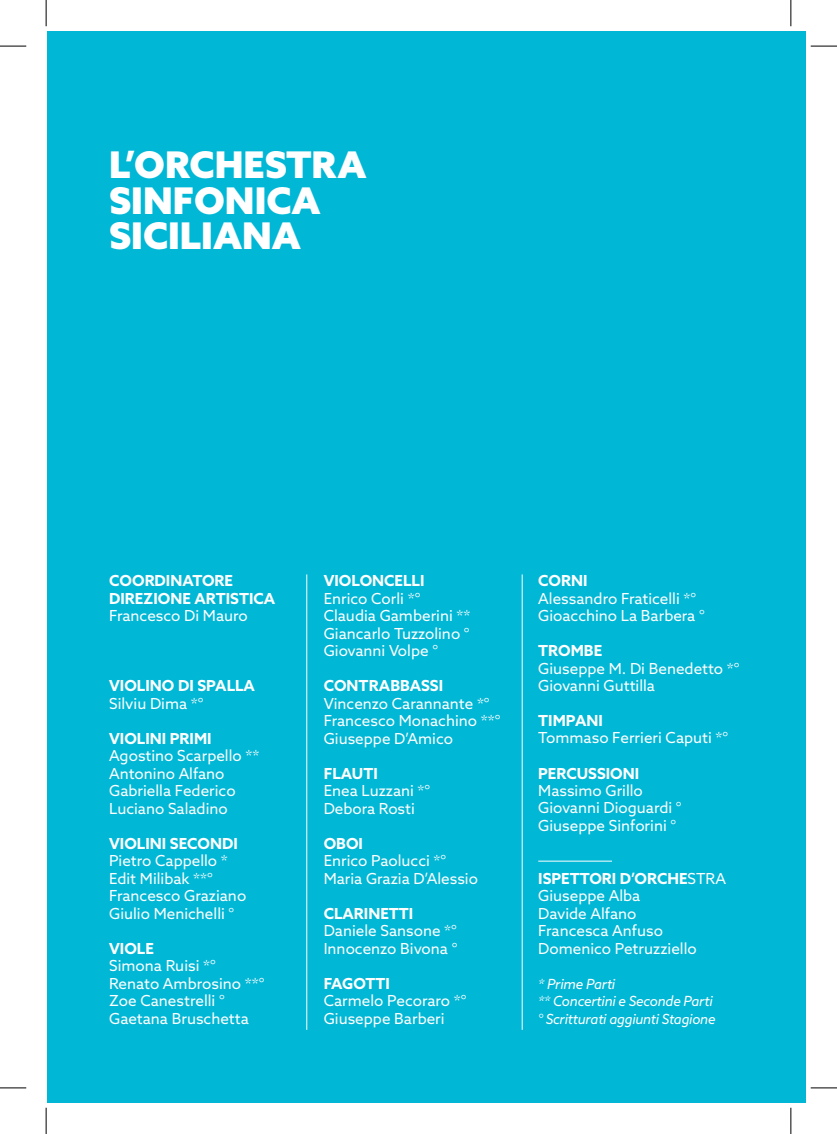
<style>
.page{position:relative;width:837px;height:1134px;background:#fff}
.page>*{position:absolute;margin:0;border:0;box-sizing:border-box;transform-origin:0 0}
.t1{font:900 36.75px/35.5px "Azo Sans";color:#fff}
.t2{font:15.22px/17.5px "Azo Sans";color:#fff}
.t3{font:700 15.22px/17.5px "Azo Sans";color:#fff}
.t4{font:italic 14px/17.5px "Azo Sans";letter-spacing:-.02em;color:#fff}
.s1{font-weight:700}
</style>
<div class="page">
<div style="left:47px;top:31px;width:758px;height:1072px;background:#00b7d6"></div>
<hr style="left:538px;top:861px;width:73px;height:1px;background:#fff">
<hr style="left:306px;top:574px;width:1px;height:456px;background:#fff">
<hr style="left:521px;top:574px;width:1px;height:456px;background:#fff">
<svg style="left:0;top:46px;width:26px;height:1px"></svg>
<svg style="left:810px;top:46px;width:26px;height:1px"></svg>
<svg style="left:0;top:1088px;width:26px;height:1px"></svg>
<svg style="left:810px;top:1088px;width:26px;height:1px"></svg>
<svg style="left:46px;top:0;width:1px;height:26px"></svg>
<svg style="left:46px;top:1108px;width:1px;height:26px"></svg>
<svg style="left:790px;top:0;width:1px;height:26px"></svg>
<svg style="left:790px;top:1108px;width:1px;height:26px"></svg>
<h1 class="t1" style="left:109px;top:147px;width:259px">L’ORCHESTRA<br>SINFONICA<br>SICILIANA</h1>
<p class="t3" style="left:109px;top:572px;width:167px">COORDINATORE<br>DIREZIONE ARTISTICA</p>
<p class="t2" style="left:109px;top:607px;width:140px">Francesco Di Mauro</p>
<p class="t3" style="left:109px;top:677px;width:147px">VIOLINO DI SPALLA</p>
<p class="t2" style="left:109px;top:694px;width:96px">Silviu Dima *°</p>
<p class="t3" style="left:109px;top:729px;width:104px">VIOLINI PRIMI</p>
<p class="t2" style="left:109px;top:747px;width:152px">Agostino Scarpello **<br>Antonino Alfano<br>Gabriella Federico<br>Luciano Saladino</p>
<p class="t3" style="left:109px;top:834px;width:130px">VIOLINI SECONDI</p>
<p class="t2" style="left:109px;top:852px;width:138px">Pietro Cappello *<br>Edit Milibak **°<br>Francesco Graziano<br>Giulio Menichelli °</p>
<p class="t3" style="left:109px;top:939px;width:46px">VIOLE</p>
<p class="t2" style="left:109px;top:957px;width:157px">Simona Ruisi *°<br>Renato Ambrosino **°<br>Zoe Canestrelli °<br>Gaetana Bruschetta</p>
<p class="t3" style="left:323px;top:572px;width:102px">VIOLONCELLI</p>
<p class="t2" style="left:323px;top:589px;width:148px">Enrico Corli *°<br>Claudia Gamberini **<br>Giancarlo Tuzzolino °<br>Giovanni Volpe °</p>
<p class="t3" style="left:323px;top:677px;width:121px">CONTRABBASSI</p>
<p class="t2" style="left:323px;top:694px;width:178px">Vincenzo Carannante *°<br>Francesco Monachino **°<br>Giuseppe D’Amico</p>
<p class="t3" style="left:323px;top:764px;width:56px">FLAUTI</p>
<p class="t2" style="left:323px;top:782px;width:108px">Enea Luzzani *°<br>Debora Rosti</p>
<p class="t3" style="left:323px;top:834px;width:41px">OBOI</p>
<p class="t2" style="left:323px;top:852px;width:156px">Enrico Paolucci *°<br>Maria Grazia D’Alessio</p>
<p class="t3" style="left:323px;top:904px;width:91px">CLARINETTI</p>
<p class="t2" style="left:323px;top:922px;width:135px">Daniele Sansone *°<br>Innocenzo Bivona °</p>
<p class="t3" style="left:323px;top:974px;width:68px">FAGOTTI</p>
<p class="t2" style="left:323px;top:992px;width:144px">Carmelo Pecoraro *°<br>Giuseppe Barberi</p>
<p class="t3" style="left:538px;top:572px;width:51px">CORNI</p>
<p class="t2" style="left:538px;top:589px;width:168px">Alessandro Fraticelli *°<br>Gioacchino La Barbera °</p>
<p class="t3" style="left:538px;top:642px;width:65px">TROMBE</p>
<p class="t2" style="left:538px;top:659px;width:203px">Giuseppe M. Di Benedetto *°<br>Giovanni Guttilla</p>
<p class="t3" style="left:538px;top:711px;width:66px">TIMPANI</p>
<p class="t2" style="left:538px;top:729px;width:191px">Tommaso Ferrieri Caputi *°</p>
<p class="t3" style="left:538px;top:764px;width:102px">PERCUSSIONI</p>
<p class="t2" style="left:538px;top:782px;width:145px">Massimo Grillo<br>Giovanni Dioguardi °<br>Giuseppe Sinforini °</p>
<p class="t2" style="left:538px;top:869px;width:189px"><span class="s1">ISPETTORI D’ORCHE</span>STRA<br>Giuseppe Alba<br>Davide Alfano<br>Francesca Anfuso<br>Domenico Petruzziello</p>
<p class="t4" style="left:538px;top:975px;width:179px">* Prime Parti<br>** Concertini e Seconde Parti ° Scritturati aggiunti Stagione</p>
</div>
